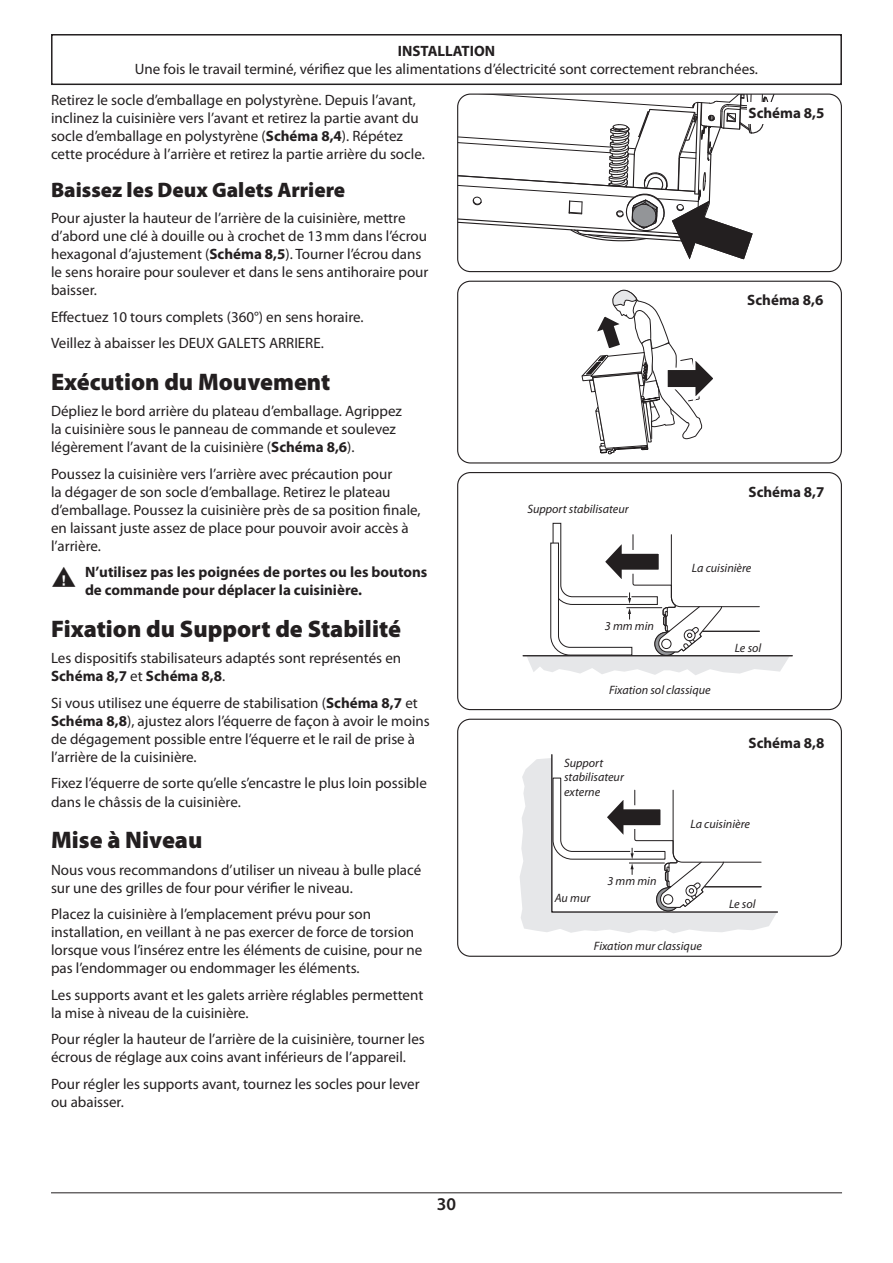
<style>
.page{position:relative;width:893px;height:1263px;background:#fff}
.page>*{position:absolute;margin:0;border:0;box-sizing:border-box;transform-origin:0 0}
.Heading_2{font:900 24px "Myriad Pro";color:#231f20}
.Heading_3{font:900 21px "Myriad Pro";color:#231f20}
.t1{font:600 18px "Myriad Pro";color:#231f20}
.Body{font:15px/18px "Myriad Pro";color:#231f20}
.t2{font:700 15px/18px "Myriad Pro";color:#231f20}
.t3{font:italic 12.15px/14.5px "Myriad Pro";color:#231f20}
.s1{font-weight:700}
</style>
<div class="page">
<div style="left:51px;top:34px;width:791px;height:51px;border:2px solid #231f20"></div>
<hr style="left:51px;top:1192px;width:791px;height:1px;background:#231f20">
<svg style="left:581px;top:289px;width:132px;height:166px"></svg>
<div style="left:457px;top:281px;width:385px;height:182px;border:1px solid #231f20;border-radius:13px"></div>
<svg style="left:458px;top:94px;width:383px;height:165px"></svg>
<div style="left:457px;top:94px;width:385px;height:178px;border:1px solid #231f20;border-radius:13px"></div>
<div style="left:747px;top:102px;width:85px;height:21px;background:#fff"></div>
<svg style="left:520px;top:754px;width:258px;height:179px"></svg>
<div style="left:457px;top:719px;width:385px;height:238px;border:1px solid #231f20;border-radius:13px"></div>
<hr style="left:523px;top:655px;width:269px;height:1px;background:#231f20">
<svg style="left:527px;top:522px;width:263px;height:153px"></svg>
<div style="left:457px;top:472px;width:385px;height:238px;border:1px solid #231f20;border-radius:13px"></div>
<p class="t2" style="left:398px;top:42px;width:99px">INSTALLATION</p>
<p class="Body" style="left:135px;top:60px;width:625px">Une fois le travail terminé, vérifiez que les alimentations d’électricité sont correctement rebranchées.</p>
<p class="Body" style="left:51px;top:91px;width:375px">Retirez le socle d’emballage en polystyrène. Depuis l’avant, inclinez la cuisinière vers l’avant et retirez la partie avant du socle d’emballage en polystyrène (<span class="s1">Schéma 8,4</span>). Répétez cette procédure à l’arrière et retirez la partie arrière du socle.</p>
<p class="Heading_3" style="left:51px;top:178px;width:296px">Baissez les Deux Galets Arriere</p>
<p class="Body" style="left:51px;top:209px;width:379px">Pour ajuster la hauteur de l’arrière de la cuisinière, mettre d’abord une clé à douille ou à crochet de 13mm dans l’écrou hexagonal d’ajustement (<span class="s1">Schéma 8,5</span>). Tourner l’écrou dans le sens horaire pour soulever et dans le sens antihoraire pour baisser.</p>
<p class="Body" style="left:51px;top:307px;width:314px">Effectuez 10 tours complets (360°) en sens horaire.</p>
<p class="Body" style="left:51px;top:334px;width:274px">Veillez à abaisser les DEUX GALETS ARRIERE.</p>
<p class="Heading_2" style="left:51px;top:368px;width:281px">Exécution du Mouvement</p>
<p class="Body" style="left:51px;top:402px;width:352px">Dépliez le bord arrière du plateau d’emballage. Agrippez la cuisinière sous le panneau de commande et soulevez légèrement l’avant de la cuisinière (<span class="s1">Schéma 8,6</span>).</p>
<p class="Body" style="left:51px;top:465px;width:371px">Poussez la cuisinière vers l’arrière avec précaution pour<br>la dégager de son socle d’emballage. Retirez le plateau d’emballage. Poussez la cuisinière près de sa position finale, en laissant juste assez de place pour pouvoir avoir accès à l’arrière.</p>
<p class="t2" style="left:85px;top:563px;width:344px;text-indent:-34px">■ N’utilisez pas les poignées de portes ou les boutons de commande pour déplacer la cuisinière.</p>
<p class="Heading_2" style="left:51px;top:615px;width:351px">Fixation du Support de Stabilité</p>
<p class="Body" style="left:51px;top:649px;width:352px">Les dispositifs stabilisateurs adaptés sont représentés en<br><span class="s1">Schéma 8,7</span> et <span class="s1">Schéma 8,8</span>.</p>
<p class="Body" style="left:51px;top:694px;width:380px">Si vous utilisez une équerre de stabilisation (<span class="s1">Schéma 8,7</span> et <span class="s1">Schéma 8,8</span>), ajustez alors l’équerre de façon à avoir le moins de dégagement possible entre l’équerre et le rail de prise à l’arrière de la cuisinière.</p>
<p class="Body" style="left:51px;top:774px;width:377px">Fixez l’équerre de sorte qu’elle s’encastre le plus loin possible dans le châssis de la cuisinière.</p>
<p class="Heading_2" style="left:51px;top:826px;width:153px">Mise à Niveau</p>
<p class="Body" style="left:51px;top:860px;width:372px">Nous vous recommandons d’utiliser un niveau à bulle placé sur une des grilles de four pour vérifier le niveau.</p>
<p class="Body" style="left:51px;top:905px;width:373px">Placez la cuisinière à l’emplacement prévu pour son installation, en veillant à ne pas exercer de force de torsion lorsque vous l’insérez entre les éléments de cuisine, pour ne pas l’endommager ou endommager les éléments.</p>
<p class="Body" style="left:51px;top:985px;width:374px">Les supports avant et les galets arrière réglables permettent la mise à niveau de la cuisinière.</p>
<p class="Body" style="left:51px;top:1030px;width:375px">Pour régler la hauteur de l’arrière de la cuisinière, tourner les écrous de réglage aux coins avant inférieurs de l’appareil.</p>
<p class="Body" style="left:51px;top:1074px;width:370px">Pour régler les supports avant, tournez les socles pour lever ou abaisser.</p>
<p class="t1" style="left:437px;top:1193px;width:21px">30</p>
<p class="t2" style="left:748px;top:104px;width:78px">Schéma 8,5</p>
<p class="t2" style="left:747px;top:291px;width:78px">Schéma 8,6</p>
<p class="t3" style="left:527px;top:502px;width:103px">Support stabilisateur</p>
<p class="t3" style="left:605px;top:618px;width:51px">3 mm min</p>
<p class="t2" style="left:748px;top:482px;width:78px">Schéma 8,7</p>
<p class="t3" style="left:692px;top:561px;width:61px">La cuisinière</p>
<p class="t3" style="left:735px;top:640px;width:28px">Le sol</p>
<p class="t3" style="left:609px;top:683px;width:103px">Fixation sol classique</p>
<p class="t3" style="left:564px;top:755px;width:61px">Support stabilisateur externe</p>
<p class="t2" style="left:748px;top:733px;width:78px">Schéma 8,8</p>
<p class="t3" style="left:555px;top:890px;width:37px">Au mur</p>
<p class="t3" style="left:607px;top:874px;width:51px">3 mm min</p>
<p class="t3" style="left:690px;top:816px;width:61px">La cuisinière</p>
<p class="t3" style="left:729px;top:896px;width:28px">Le sol</p>
<p class="t3" style="left:594px;top:938px;width:109px">Fixation mur classique</p>
</div>
